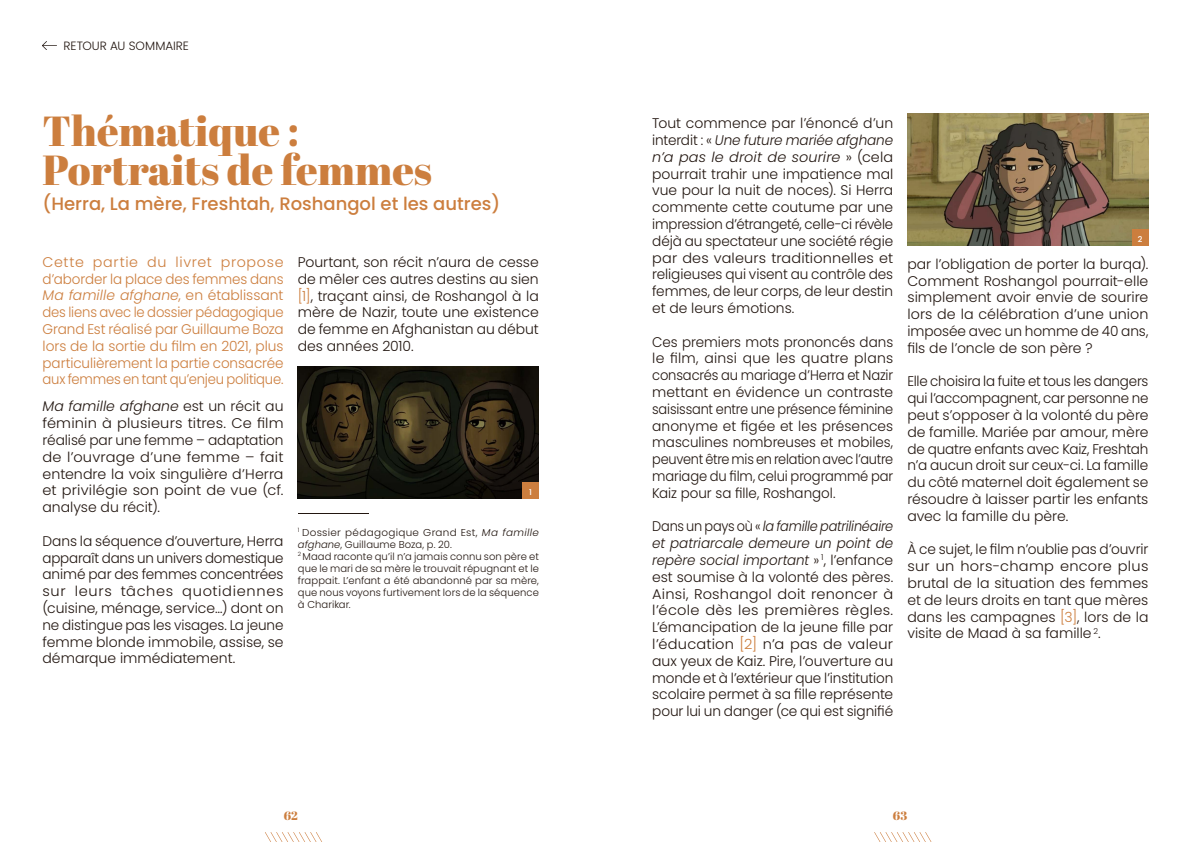
<style>
.page{position:relative;width:1191px;height:842px;background:#fff}
.page>*{position:absolute;margin:0;border:0;box-sizing:border-box;transform-origin:0 0}
.t1{font:42px/39px "Abril Fatface";color:#cc7e3e}
.t2{font:500 18px "Poppins";color:#cc7e3e}
.t3{font:300 14px/16.8px "Poppins";letter-spacing:-.005em;color:#221610;text-align:justify}
.t4{font:300 14px/16.8px "Poppins";letter-spacing:-.005em;color:#221610;text-align:justify;scale:.96 1}
.t5{font:300 14px/16.8px "Poppins";letter-spacing:-.005em;color:#221610;text-align:justify;scale:.92 1}
.t6{font:300 14px/16.8px "Poppins";letter-spacing:-.015em;color:#cc7e3e;text-align:justify}
.t7{font:300 12px "Poppins";color:#221610}
.t8{font:12px "Abril Fatface";color:#cc7e3e}
.t9{font:300 10px/12px "Poppins";letter-spacing:.01em;color:#221610;scale:1.04 1}
.t10{font:500 8px "Poppins";color:#fff}
.s1{font-style:italic}
.s2{color:#cc7e3e}
</style>
<div class="page">
<svg style="left:265px;top:832px;width:57px;height:10px"></svg>
<svg style="left:874px;top:832px;width:58px;height:10px"></svg>
<img style="left:298px;top:366px;width:241px;height:133px">
<div style="left:522px;top:482px;width:17px;height:17px;background:#cc7e3e"></div>
<hr style="left:298px;top:513px;width:71px;height:1px;background:#221610">
<img style="left:907px;top:113px;width:241px;height:133px">
<div style="left:1132px;top:230px;width:16px;height:16px;background:#cc7e3e"></div>
<img style="left:42px;top:41px;width:15px;height:9px">
<p class="t7" style="left:64px;top:39px;width:127px">RETOUR AU SOMMAIRE</p>
<h1 class="t1" style="left:43px;top:110px;width:391px">Thématique :<br>Portraits de femmes</h1>
<p class="t2" style="left:43px;top:193px;width:459px">(Herra, La mère, Freshtah, Roshangol et les autres)</p>
<p class="t3" style="left:652px;top:115px;width:242px">Tout commence par l’énoncé d’un interdit : « <span class="s1">Une future mariée afghane n’a pas le droit de sourire</span> » (cela pourrait trahir une impatience mal vue pour la nuit de noces). Si Herra commente cette coutume par une impression d’étrangeté, celle-ci révèle déjà au spectateur une société régie par des valeurs traditionnelles et religieuses qui visent au contrôle des femmes, de leur corps, de leur destin et de leurs émotions.</p>
<p class="t4" style="left:652px;top:333px;width:253px">Ces premiers mots prononcés dans le film, ainsi que les quatre plans consacrés au mariage d’Herra et Nazir mettant en évidence un contraste saisissant entre une présence féminine anonyme et figée et les présences masculines nombreuses et mobiles, peuvent être mis en relation avec l’autre mariage du film, celui programmé par Kaiz pour sa fille, Roshangol.</p>
<p class="t5" style="left:652px;top:518px;width:263px">Dans un pays où « <span class="s1">la famille patrilinéaire et patriarcale demeure un point de repère social important</span> » <sup>1</sup>, l’enfance est soumise à la volonté des pères.<br>Ainsi, Roshangol doit renoncer à l’école dès les premières règles.<br>L’émancipation de la jeune fille par l’éducation <span class="s2">[2]</span> n’a pas de valeur aux yeux de Kaiz. Pire, l’ouverture au monde et à l’extérieur que l’institution scolaire permet à sa fille représente pour lui un danger (ce qui est signifié</p>
<p class="t10" style="left:1138px;top:234px;width:6px">2</p>
<p class="t3" style="left:298px;top:254px;width:242px">Pourtant, son récit n’aura de cesse de mêler ces autres destins au sien <span class="s2">[1]</span>, traçant ainsi, de Roshangol à la mère de Nazir, toute une existence de femme en Afghanistan au début des années 2010.</p>
<p class="t3" style="left:907px;top:255px;width:242px">par l’obligation de porter la burqa).<br>Comment Roshangol pourrait-elle simplement avoir envie de sourire lors de la célébration d’une union imposée avec un homme de 40 ans, fils de l’oncle de son père ?</p>
<p class="t4" style="left:907px;top:373px;width:253px">Elle choisira la fuite et tous les dangers qui l’accompagnent, car personne ne peut s’opposer à la volonté du père de famille. Mariée par amour, mère de quatre enfants avec Kaiz, Freshtah n’a aucun droit sur ceux-ci. La famille du côté maternel doit également se résoudre à laisser partir les enfants avec la famille du père.</p>
<p class="t3" style="left:907px;top:541px;width:242px">À ce sujet, le film n’oublie pas d’ouvrir sur un hors-champ encore plus brutal de la situation des femmes et de leurs droits en tant que mères dans les campagnes <span class="s2">[3]</span>, lors de la visite de Maad à sa famille <sup>2</sup>.</p>
<p class="t6" style="left:43px;top:253px;width:242px">Cette partie du livret propose d’aborder la place des femmes dans <span class="s1">Ma famille afghane</span>, en établissant des liens avec le dossier pédagogique Grand Est réalisé par Guillaume Boza lors de la sortie du film en 2021, plus particulièrement la partie consacrée aux femmes en tant qu’enjeu politique.</p>
<p class="t3" style="left:43px;top:398px;width:242px"><span class="s1">Ma famille afghane</span> est un récit au féminin à plusieurs titres. Ce film réalisé par une femme – adaptation de l’ouvrage d’une femme – fait entendre la voix singulière d’Herra et privilégie son point de vue (cf. analyse du récit).</p>
<p class="t3" style="left:43px;top:532px;width:242px">Dans la séquence d’ouverture, Herra apparaît dans un univers domestique animé par des femmes concentrées sur leurs tâches quotidiennes (cuisine, ménage, service…) dont on ne distingue pas les visages. La jeune femme blonde immobile, assise, se démarque immédiatement.</p>
<p class="t10" style="left:529px;top:487px;width:4px">1</p>
<p class="t9" style="left:298px;top:526px;width:233px"><sup>1</sup> Dossier pédagogique Grand Est, <span class="s1">Ma famille afghane</span>, Guillaume Boza, p. 20.<br><sup>2</sup> Maad raconte qu’il n’a jamais connu son père et que le mari de sa mère le trouvait répugnant et le frappait. L’enfant a été abandonné par sa mère, que nous voyons furtivement lors de la séquence à Charikar.</p>
<p class="t8" style="left:284px;top:807px;width:16px">62</p>
<p class="t8" style="left:893px;top:807px;width:16px">63</p>
</div>
